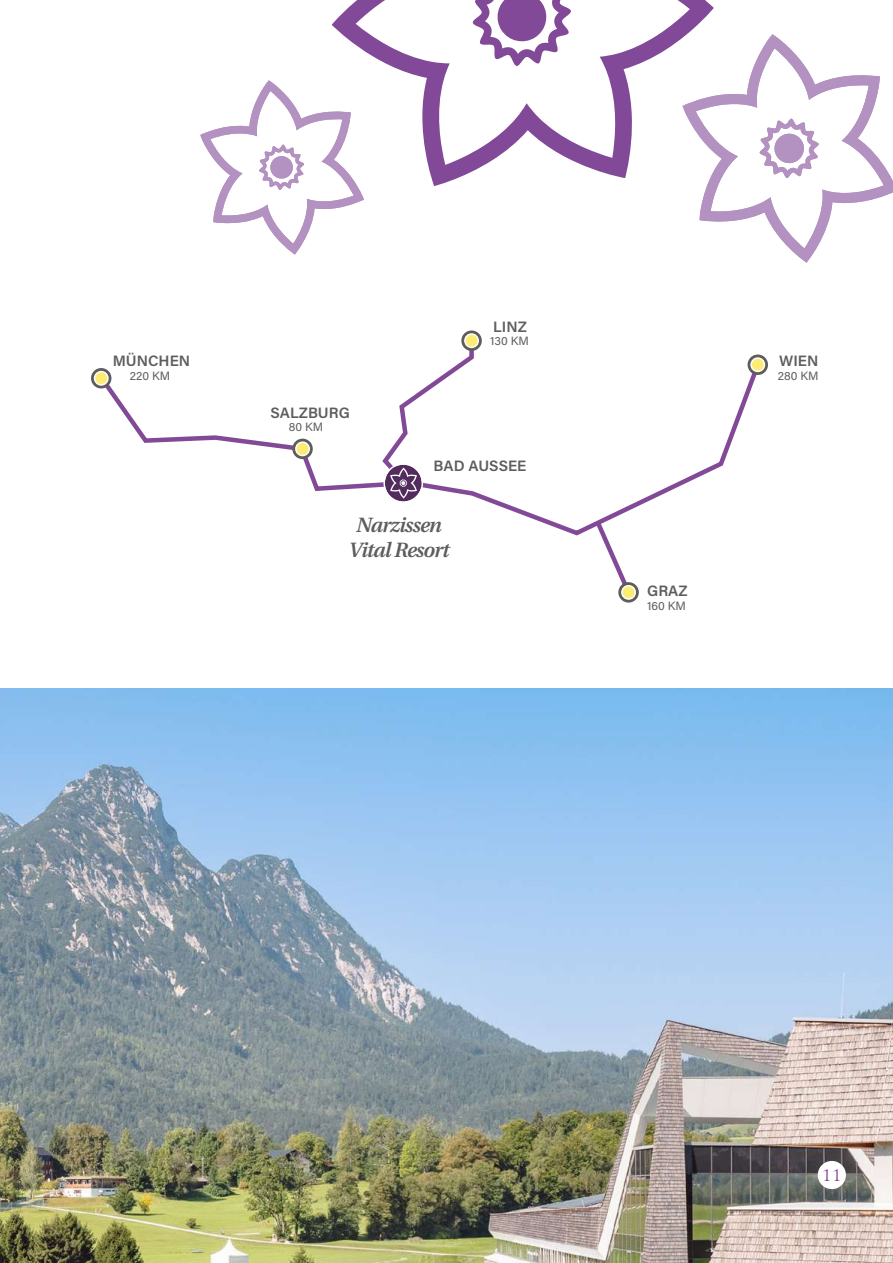
<style>
.page{position:relative;width:893px;height:1263px;background:#fff}
.page>*{position:absolute;margin:0;border:0;box-sizing:border-box;transform-origin:0 0}
.t1{font:italic 600 20.7px/24.8px "Utopia";letter-spacing:-.04em;color:#5f5c5c;text-align:center}
.t2{font:18px "Gilda Display";color:#814997}
.t3{font:600 15px "Acumin Pro";color:#5f5c5c}
.t4{font:12px "Acumin Pro";color:#5f5c5c}
</style>
<div class="page">
<svg style="left:699px;top:36px;width:194px;height:227px"></svg>
<svg style="left:332px;top:0;width:382px;height:186px"></svg>
<svg style="left:200px;top:80px;width:164px;height:175px"></svg>
<img style="left:0;top:689px;width:893px;height:574px">
<svg style="left:95px;top:347px;width:381px;height:144px"></svg>
<svg style="left:406px;top:359px;width:358px;height:177px"></svg>
<svg style="left:592px;top:517px;width:42px;height:69px"></svg>
<svg style="left:91px;top:368px;width:20px;height:20px"></svg>
<div style="left:95px;top:372px;width:13px;height:13px;background:#fcec74;border-radius:50%"></div>
<div style="left:94px;top:371px;width:15px;height:15px;border:2px solid #fff;border-radius:50%"></div>
<svg style="left:292px;top:439px;width:21px;height:20px"></svg>
<div style="left:296px;top:442px;width:13px;height:13px;background:#fcec74;border-radius:50%"></div>
<div style="left:295px;top:441px;width:15px;height:15px;border:2px solid #fff;border-radius:50%"></div>
<svg style="left:461px;top:330px;width:21px;height:21px"></svg>
<div style="left:465px;top:334px;width:13px;height:13px;background:#fcec74;border-radius:50%"></div>
<div style="left:464px;top:333px;width:15px;height:15px;border:2px solid #fff;border-radius:50%"></div>
<svg style="left:618px;top:582px;width:21px;height:21px"></svg>
<div style="left:622px;top:586px;width:13px;height:13px;background:#fcec74;border-radius:50%"></div>
<div style="left:621px;top:585px;width:15px;height:15px;border:2px solid #fff;border-radius:50%"></div>
<svg style="left:748px;top:354px;width:20px;height:21px"></svg>
<div style="left:751px;top:358px;width:13px;height:13px;background:#fcec74;border-radius:50%"></div>
<div style="left:750px;top:357px;width:15px;height:15px;border:2px solid #fff;border-radius:50%"></div>
<svg style="left:383px;top:463px;width:40px;height:40px"></svg>
<div style="left:818px;top:1161px;width:28px;height:28px;background:#fff;border-radius:50%"></div>
<p class="t3" style="left:113px;top:351px;width:79px">MÜNCHEN</p>
<p class="t4" style="left:130px;top:367px;width:42px">220 KM</p>
<p class="t3" style="left:270px;top:402px;width:81px">SALZBURG</p>
<p class="t4" style="left:289px;top:419px;width:36px">80 KM</p>
<p class="t3" style="left:493px;top:316px;width:35px">LINZ</p>
<p class="t4" style="left:490px;top:332px;width:40px">130 KM</p>
<p class="t3" style="left:434px;top:455px;width:94px">BAD AUSSEE</p>
<h1 class="t1" style="left:349px;top:513px;width:102px">Narzissen<br>Vital Resort</h1>
<p class="t3" style="left:647px;top:580px;width:42px">GRAZ</p>
<p class="t4" style="left:647px;top:597px;width:40px">160 KM</p>
<p class="t3" style="left:779px;top:351px;width:41px">WIEN</p>
<p class="t4" style="left:778px;top:367px;width:42px">280 KM</p>
<p class="t2" style="left:822px;top:1164px;width:21px">11</p>
</div>
